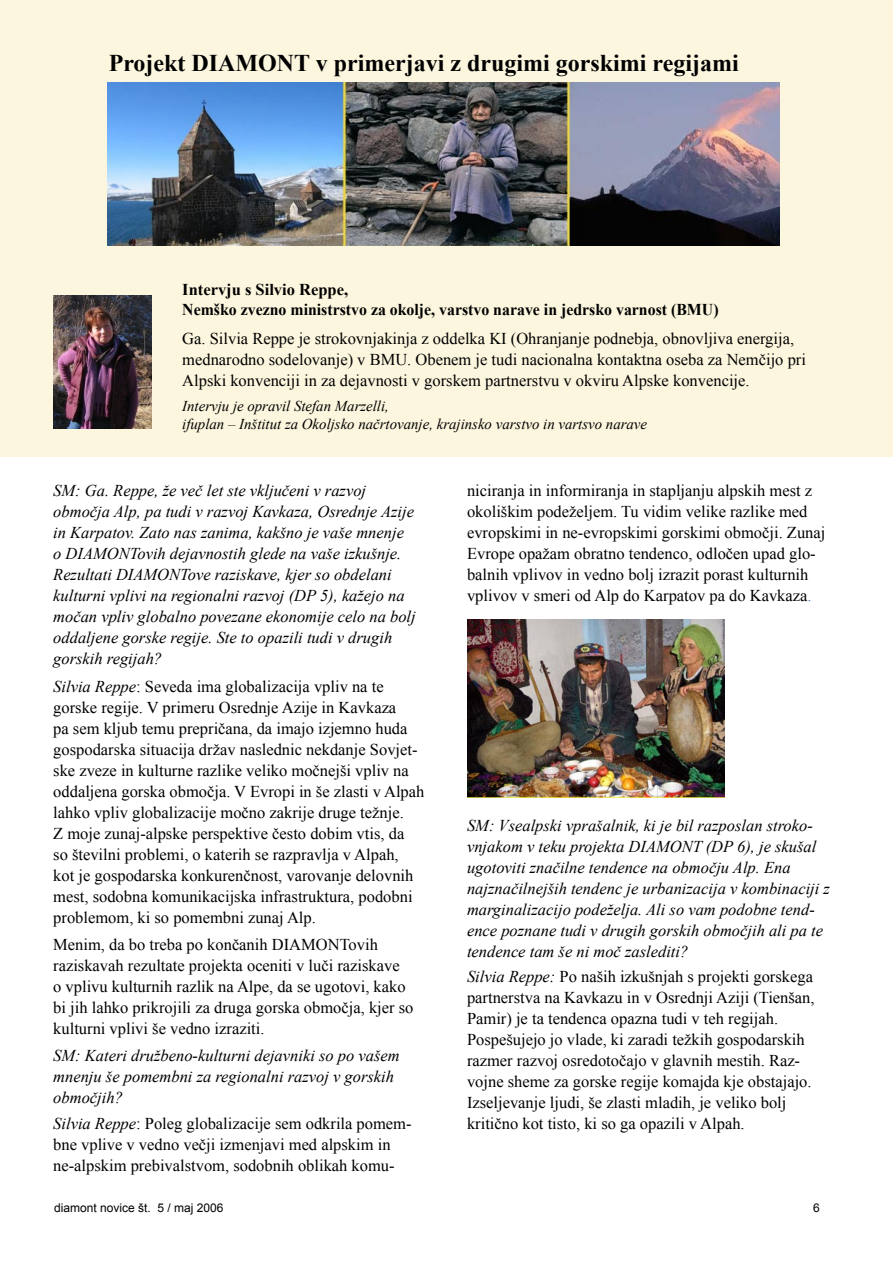
<style>
.page{position:relative;width:893px;height:1263px;background:#fff}
.page>*{position:absolute;margin:0;border:0;box-sizing:border-box;transform-origin:0 0}
.Überschrift_Text{font:700 24px "Times New Roman";color:#000}
.Fließtext{font:16.5px/21px "Times New Roman";color:#000}
.Fließtext-2{font:italic 16.5px/21px "Times New Roman";color:#000}
.Überschrift_Text_2{font:700 16.5px/19.8px "Times New Roman";color:#000}
.Bildunterschrift{font:italic 15px/18px "Times New Roman";color:#000}
.t1{font:12px "Arial";color:#000}
.s1{font-style:italic}
.s2{color:#5f7fa3}
</style>
<div class="page">
<div style="left:0;top:0;width:893px;height:457px;background:#fcf6de"></div>
<img style="left:107px;top:82px;width:673px;height:164px">
<img style="left:53px;top:295px;width:99px;height:133px">
<img style="left:468px;top:619px;width:256px;height:178px">
<p class="Überschrift_Text" style="left:109px;top:46px;width:631px">Projekt DIAMONT v primerjavi z drugimi gorskimi regijami</p>
<p class="Überschrift_Text_2" style="left:182px;top:279px;width:538px">Intervju s Silvio Reppe,<br>Nemško zvezno ministrstvo za okolje, varstvo narave in jedrsko varnost (BMU)</p>
<p class="Fließtext" style="left:182px;top:328px;width:625px">Ga. Silvia Reppe je strokovnjakinja z oddelka KI (Ohranjanje podnebja, obnovljiva energija, mednarodno sodelovanje) v BMU. Obenem je tudi nacionalna kontaktna oseba za Nemčijo pri<br>Alpski konvenciji in za dejavnosti v gorskem partnerstvu v okviru Alpske konvencije.</p>
<p class="Bildunterschrift" style="left:182px;top:396px;width:466px">Intervju je opravil Stefan Marzelli,<br>ifuplan – Inštitut za Okoljsko načrtovanje, krajinsko varstvo in vartsvo narave</p>
<p class="Fließtext-2" style="left:53px;top:480px;width:364px">SM: Ga. Reppe, že več let ste vključeni v razvoj območja Alp, pa tudi v razvoj Kavkaza, Osrednje Azije in Karpatov. Zato nas zanima, kakšno je vaše mnenje o DIAMONTovih dejavnostih glede na vaše izkušnje.<br>Rezultati DIAMONTove raziskave, kjer so obdelani kulturni vplivi na regionalni razvoj (DP 5), kažejo na močan vpliv globalno povezane ekonomije celo na bolj oddaljene gorske regije. Ste to opazili tudi v drugih gorskih regijah?</p>
<p class="Fließtext" style="left:53px;top:675px;width:373px"><span class="s1">Silvia Reppe</span>: Seveda ima globalizacija vpliv na te gorske regije. V primeru Osrednje Azije in Kavkaza<br>pa sem kljub temu prepričana, da imajo izjemno huda gospodarska situacija držav naslednic nekdanje Sovjet&shy;ske zveze in kulturne razlike veliko močnejši vpliv na oddaljena gorska območja. V Evropi in še zlasti v Alpah lahko vpliv globalizacije močno zakrije druge težnje.<br>Z moje zunaj-alpske perspektive često dobim vtis, da<br>so številni problemi, o katerih se razpravlja v Alpah,<br>kot je gospodarska konkurenčnost, varovanje delovnih mest, sodobna komunikacijska infrastruktura, podobni problemom, ki so pomembni zunaj Alp.</p>
<p class="Fließtext" style="left:53px;top:934px;width:362px">Menim, da bo treba po končanih DIAMONTovih raziskavah rezultate projekta oceniti v luči raziskave<br>o vplivu kulturnih razlik na Alpe, da se ugotovi, kako bi jih lahko prikrojili za druga gorska območja, kjer so kulturni vplivi še vedno izraziti.</p>
<p class="Fließtext-2" style="left:53px;top:1045px;width:348px">SM: Kateri družbeno-kulturni dejavniki so po vašem mnenju še pomembni za regionalni razvoj v gorskih območjih?</p>
<p class="Fließtext" style="left:53px;top:1112px;width:360px"><span class="s1">Silvia Reppe</span>: Poleg globalizacije sem odkrila pomem&shy;bne vplive v vedno večji izmenjavi med alpskim in ne-alpskim prebivalstvom, sodobnih oblikah komu-</p>
<p class="Fließtext" style="left:467px;top:480px;width:360px">niciranja in informiranja in stapljanju alpskih mest z okoliškim podeželjem. Tu vidim velike razlike med evropskimi in ne-evropskimi gorskimi območji. Zunaj Evrope opažam obratno tendenco, odločen upad glo&shy;balnih vplivov in vedno bolj izrazit porast kulturnih vplivov v smeri od Alp do Karpatov pa do Kavkaza<span class="s2">.</span></p>
<p class="Fließtext-2" style="left:467px;top:814px;width:364px">SM: Vsealpski vprašalnik, ki je bil razposlan stroko&shy;vnjakom v teku projekta DIAMONT (DP 6), je skušal ugotoviti značilne tendence na območju Alp. Ena najznačilnejših tendenc je urbanizacija v kombinaciji z marginalizacijo podeželja. Ali so vam podobne tend&shy;ence poznane tudi v drugih gorskih območjih ali pa te tendence tam še ni moč zaslediti?</p>
<p class="Fließtext" style="left:467px;top:966px;width:349px"><span class="s1">Silvia Reppe:</span> Po naših izkušnjah s projekti gorskega partnerstva na Kavkazu in v Osrednji Aziji (Tienšan, Pamir) je ta tendenca opazna tudi v teh regijah.<br>Pospešujejo jo vlade, ki zaradi težkih gospodarskih razmer razvoj osredotočajo v glavnih mestih. Raz&shy;vojne sheme za gorske regije komajda kje obstajajo.<br>Izseljevanje ljudi, še zlasti mladih, je veliko bolj kritično kot tisto, ki so ga opazili v Alpah.</p>
<p class="t1" style="left:54px;top:1199px;width:171px">diamont novice št. 5 / maj 2006</p>
<p class="t1" style="left:813px;top:1199px;width:8px">6</p>
</div>
